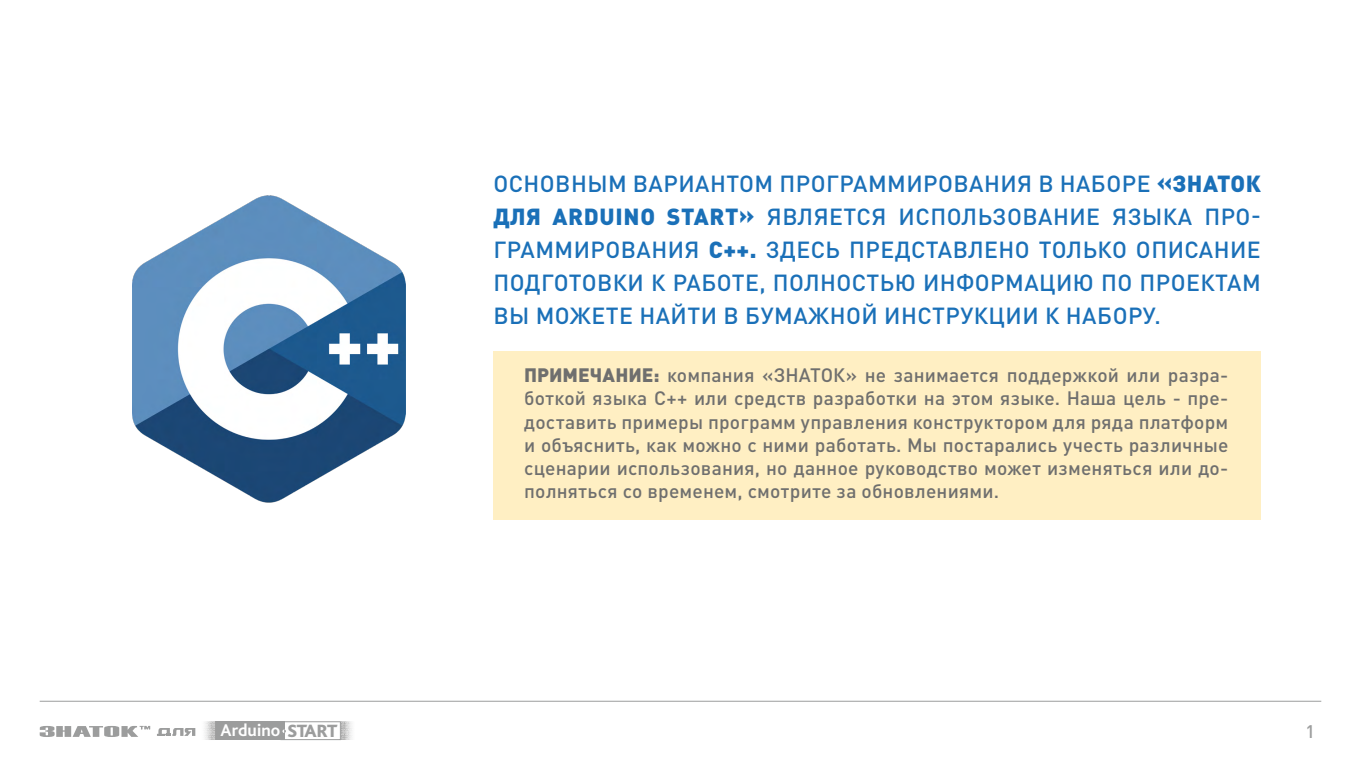
<style>
.page{position:relative;width:1361px;height:766px;background:#fff}
.page>*{position:absolute;margin:0;border:0;box-sizing:border-box;transform-origin:0 0}
.t1{font:500 23px/33px "DIN Pro";letter-spacing:.02em;color:#1a70b8;text-align:justify}
.t2{font:500 19.2px/23.2px "DIN Pro";letter-spacing:.01em;color:#6f6f6e;text-align:justify}
.t3{font:500 18px "DIN Pro";color:#9c9d9d}
.t4{font:700 17.7px "Bliss Pro";color:#fff}
.s1{font-weight:900}
.s2{font-size:17.5px}
.s3{font-weight:800;font-size:18.6px;color:#9c9d9d}
</style>
<div class="page">
<hr style="left:40px;top:700px;width:1281px;height:1px;background:#9c9d9d">
<svg style="left:341px;top:721px;width:11px;height:18px"></svg>
<div style="left:281px;top:721px;width:60px;height:18px;border:1px solid #9c9d9d"></div>
<div style="left:216px;top:721px;width:68px;height:18px;background:#9c9d9d"></div>
<svg style="left:40px;top:726px;width:110px;height:10px"></svg>
<svg style="left:157px;top:721px;width:59px;height:18px"></svg>
<div style="left:493px;top:351px;width:767px;height:169px;background:#ffefc3"></div>
<img style="left:132px;top:195px;width:273px;height:307px">
<p class="t1" style="left:493px;top:166px;width:769px">ОСНОВНЫМ ВАРИАНТОМ ПРОГРАММИРОВАНИЯ В НАБОРЕ <span class="s1">«ЗНАТОК ДЛЯ ARDUINO START»</span> ЯВЛЯЕТСЯ ИСПОЛЬЗОВАНИЕ ЯЗЫКА ПРО-ГРАММИРОВАНИЯ <span class="s1">C++.</span> ЗДЕСЬ ПРЕДСТАВЛЕНО ТОЛЬКО ОПИСАНИЕ ПОДГОТОВКИ К РАБОТЕ, ПОЛНОСТЬЮ ИНФОРМАЦИЮ ПО ПРОЕКТАМ ВЫ МОЖЕТЕ НАЙТИ В БУМАЖНОЙ ИНСТРУКЦИИ К НАБОРУ.</p>
<p class="t2" style="left:524px;top:362px;width:706px"><span class="s1">ПРИМЕЧАНИЕ:</span> компания «ЗНАТОК» не занимается поддержкой или разра&shy;боткой языка C++ или средств разработки на этом языке. Наша цель - пре&shy;доставить примеры программ управления конструктором для ряда платформ и объяснить, как можно с ними работать. Мы постарались учесть различные сценарии использования, но данное руководство может изменяться или до&shy;полняться со временем, смотрите за обновлениями.</p>
<p class="t4" style="left:221px;top:719px;width:118px">Ardui<span class="s2">no</span> <span class="s3">START</span></p>
<p class="t3" style="left:1305px;top:719px;width:11px">1</p>
</div>
